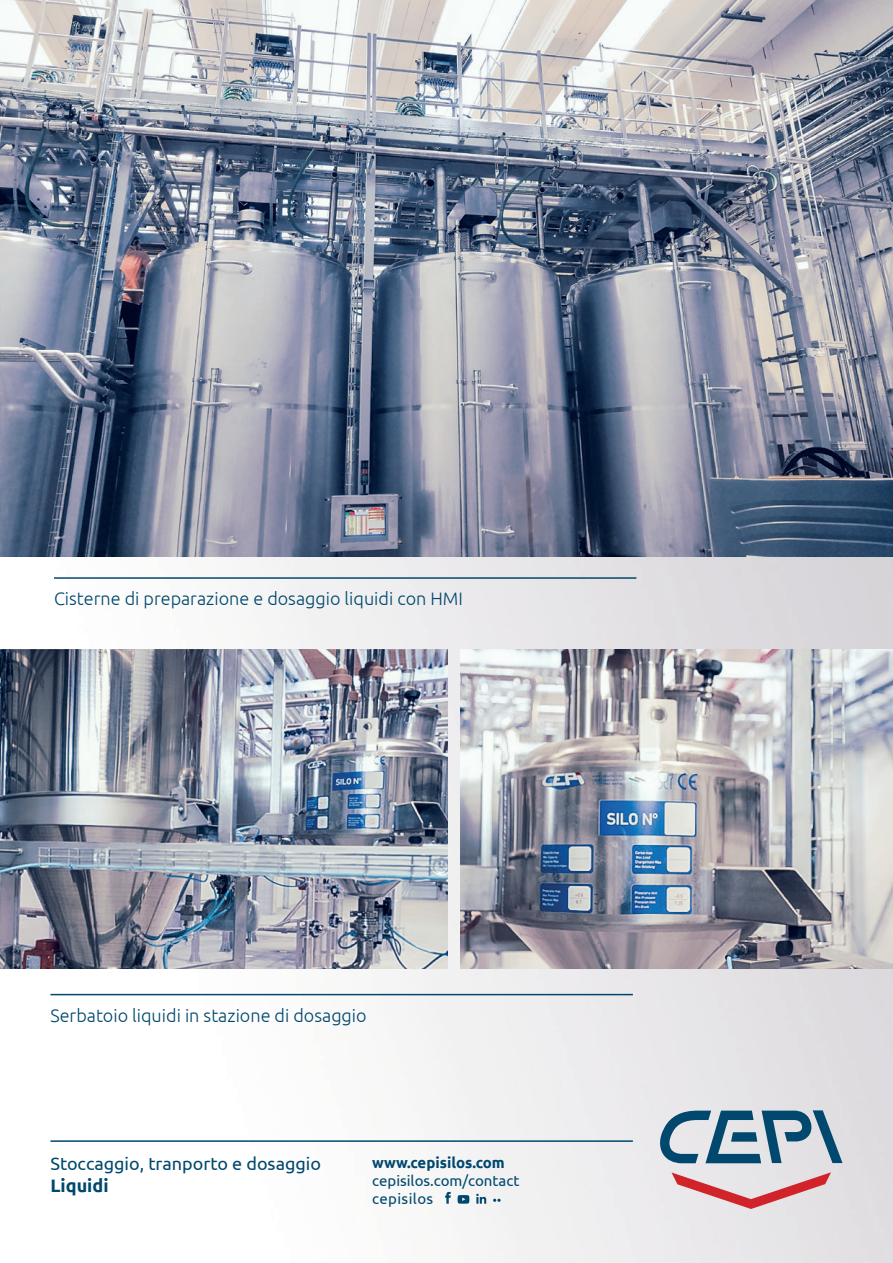
<style>
.page{position:relative;width:893px;height:1263px;background:#fff}
.page>*{position:absolute;margin:0;border:0;box-sizing:border-box;transform-origin:0 0}
.t1{font:300 18px "Ubuntu";color:#00486d}
.t2{font:18px "Ubuntu";color:#00486d}
.t3{font:700 18px "Ubuntu";color:#00486d}
.t4{font:15px/18px "Ubuntu";color:#00486d}
.t5{font:700 15px "Ubuntu";color:#00486d}
</style>
<div class="page">
<img style="left:0;top:556px;width:893px;height:707px">
<img style="left:0;top:0;width:893px;height:556px">
<img style="left:0;top:649px;width:448px;height:319px">
<hr style="left:54px;top:577px;width:582px;height:2px;background:#00486d">
<hr style="left:50px;top:994px;width:583px;height:1px;background:#00486d">
<img style="left:461px;top:649px;width:432px;height:319px">
<svg style="left:659px;top:1110px;width:183px;height:53px"></svg>
<svg style="left:671px;top:1172px;width:160px;height:37px"></svg>
<hr style="left:50px;top:1140px;width:583px;height:2px;background:#00486d">
<svg style="left:445px;top:1192px;width:6px;height:12px"></svg>
<svg style="left:458px;top:1195px;width:11px;height:9px"></svg>
<svg style="left:476px;top:1194px;width:10px;height:10px"></svg>
<svg style="left:493px;top:1199px;width:8px;height:3px"></svg>
<p class="t1" style="left:54px;top:588px;width:410px">Cisterne di preparazione e dosaggio liquidi con HMI</p>
<p class="t1" style="left:50px;top:1005px;width:318px">Serbatoio liquidi in stazione di dosaggio</p>
<p class="t2" style="left:50px;top:1153px;width:272px">Stoccaggio, tranporto e dosaggio</p>
<p class="t3" style="left:50px;top:1174px;width:60px">Liquidi</p>
<p class="t5" style="left:372px;top:1153px;width:134px">www.cepisilos.com</p>
<p class="t4" style="left:372px;top:1171px;width:149px">cepisilos.com/contact cepisilos</p>
</div>
